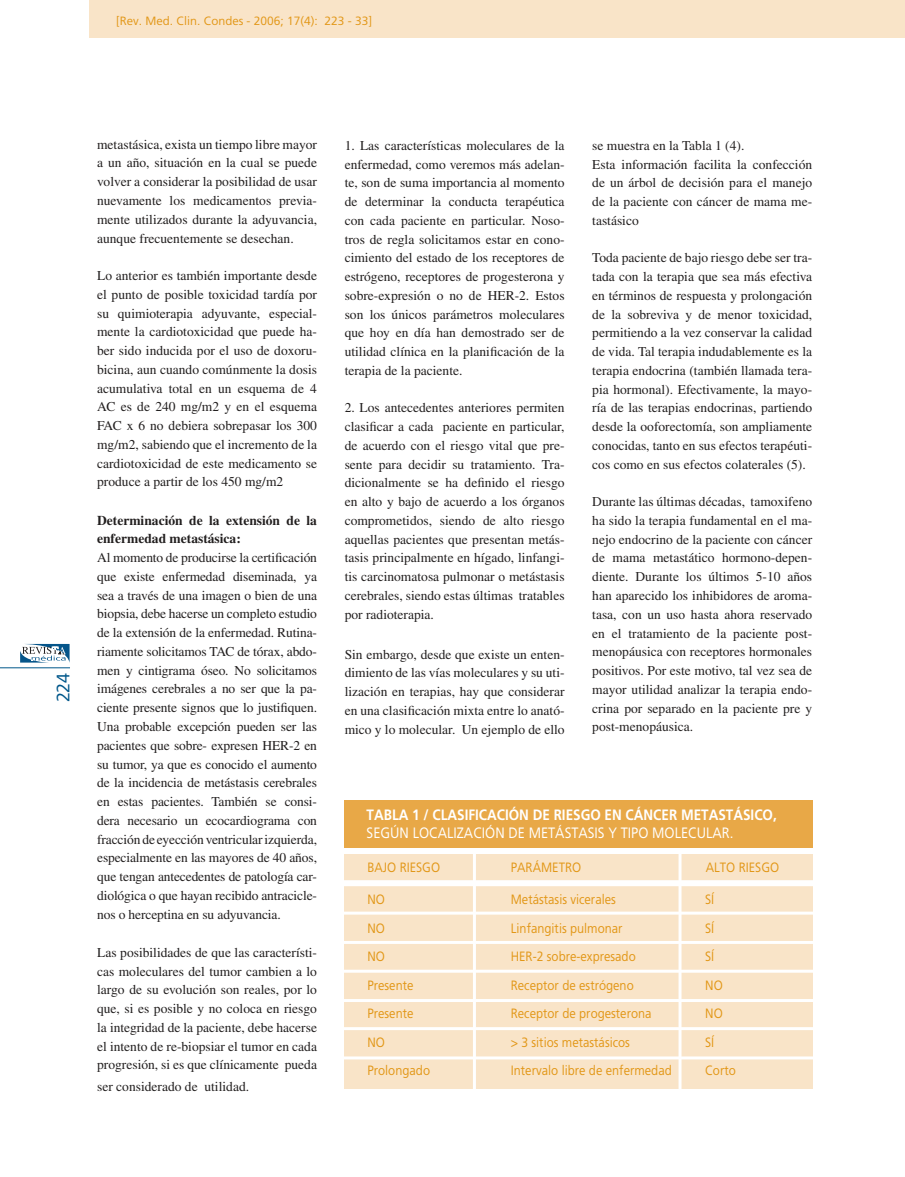
<style>
.page{position:relative;width:905px;height:1177px;background:#fff}
.page>*{position:absolute;margin:0;border:0;box-sizing:border-box;transform-origin:0 0}
.t1{font:18px "Weissach";color:#00578a}
.t2{font:700 15px "Weissach";color:#fff;scale:.9 1}
.t3{font:15px "Weissach";color:#fff;scale:.9 1}
.t4{font:13.5px/18.8px "Times";color:#221f1f;text-align:justify}
.t5{font:13.5px/28.5px "Weissach";color:#e29717;scale:.9 1}
.t6{font:700 13.5px/18.8px "Times";color:#221f1f}
.t7{font:12px "Weissach";color:#e29717}
</style>
<div class="page">
<svg style="left:20px;top:644px;width:50px;height:18px"></svg>
<hr style="left:0;top:667px;width:70px;height:1px;background:#00578a">
<div style="left:89px;top:0;width:815px;height:38px;background:#f9e4c8"></div>
<div style="left:344px;top:853px;width:468px;height:235px;background:#f9e4c8"></div>
<div style="left:344px;top:799px;width:468px;height:48px;background:#e8a847"></div>
<div style="left:341px;top:880px;width:477px;height:6px;background:#fff"></div>
<hr style="left:342px;top:911px;width:477px;height:3px;background:#fff">
<hr style="left:339px;top:940px;width:477px;height:3px;background:#fff">
<hr style="left:472px;top:851px;width:3px;height:241px;background:#fff">
<hr style="left:678px;top:852px;width:3px;height:241px;background:#fff">
<hr style="left:341px;top:969px;width:477px;height:3px;background:#fff">
<hr style="left:338px;top:999px;width:477px;height:3px;background:#fff">
<hr style="left:338px;top:1027px;width:477px;height:3px;background:#fff">
<hr style="left:336px;top:1056px;width:477px;height:3px;background:#fff">
<p class="t7" style="left:116px;top:14px;width:257px">[Rev. Med. Clin. Condes - 2006; 17(4): 223 - 33]</p>
<h1 class="t1" style="left:54px;top:702px;width:31px;rotate:-90deg">224</h1>
<p class="t4" style="left:97px;top:136px;width:221px">metastásica, exista un tiempo libre mayor a un año, situación en la cual se puede volver a considerar la posibilidad de usar nuevamente los medicamentos previa&shy;mente utilizados durante la adyuvancia, aunque frecuentemente se desechan.</p>
<p class="t4" style="left:97px;top:267px;width:221px">Lo anterior es también importante desde el punto de posible toxicidad tardía por su quimioterapia adyuvante, especial&shy;mente la cardiotoxicidad que puede ha&shy;ber sido inducida por el uso de doxoru&shy;bicina, aun cuando comúnmente la dosis acumulativa total en un esquema de 4<br>AC es de 240 mg/m2 y en el esquema FAC x 6 no debiera sobrepasar los 300 mg/m2, sabiendo que el incremento de la cardiotoxicidad de este medicamento se produce a partir de los 450 mg/m2</p>
<p class="t6" style="left:97px;top:512px;width:221px">Determinación de la extensión de la enfermedad metastásica:</p>
<p class="t4" style="left:97px;top:549px;width:221px">Al momento de producirse la certificación que existe enfermedad diseminada, ya sea a través de una imagen o bien de una biopsia, debe hacerse un completo estudio de la extensión de la enfermedad. Rutina&shy;riamente solicitamos TAC de tórax, abdo&shy;men y cintigrama óseo. No solicitamos imágenes cerebrales a no ser que la pa&shy;ciente presente signos que lo justifiquen.<br>Una probable excepción pueden ser las pacientes que sobre- expresen HER-2 en su tumor, ya que es conocido el aumento de la incidencia de metástasis cerebrales en estas pacientes. También se consi&shy;dera necesario un ecocardiograma con fracción de eyección ventricular izquierda, especialmente en las mayores de 40 años, que tengan antecedentes de patología car&shy;diológica o que hayan recibido antracicle&shy;nos o herceptina en su adyuvancia.</p>
<p class="t4" style="left:97px;top:944px;width:221px">Las posibilidades de que las característi&shy;cas moleculares del tumor cambien a lo largo de su evolución son reales, por lo que, si es posible y no coloca en riesgo la integridad de la paciente, debe hacerse el intento de re-biopsiar el tumor en cada progresión, si es que clínicamente pueda</p>
<p class="t4" style="left:97px;top:1078px;width:153px">ser considerado de utilidad.</p>
<p class="t4" style="left:344px;top:137px;width:221px">1. Las características moleculares de la enfermedad, como veremos más adelan&shy;te, son de suma importancia al momento de determinar la conducta terapéutica con cada paciente en particular. Noso&shy;tros de regla solicitamos estar en cono&shy;cimiento del estado de los receptores de estrógeno, receptores de progesterona y sobre-expresión o no de HER-2. Estos son los únicos parámetros moleculares que hoy en día han demostrado ser de utilidad clínica en la planificación de la terapia de la paciente.</p>
<p class="t4" style="left:344px;top:400px;width:221px">2. Los antecedentes anteriores permiten clasificar a cada paciente en particular, de acuerdo con el riesgo vital que pre&shy;sente para decidir su tratamiento. Tra&shy;dicionalmente se ha definido el riesgo en alto y bajo de acuerdo a los órganos comprometidos, siendo de alto riesgo aquellas pacientes que presentan metás&shy;tasis principalmente en hígado, linfangi&shy;tis carcinomatosa pulmonar o metástasis cerebrales, siendo estas últimas tratables por radioterapia.</p>
<p class="t4" style="left:344px;top:646px;width:221px">Sin embargo, desde que existe un enten&shy;dimiento de las vías moleculares y su uti&shy;lización en terapias, hay que considerar en una clasificación mixta entre lo anató&shy;mico y lo molecular. Un ejemplo de ello</p>
<p class="t4" style="left:592px;top:137px;width:221px;text-align:left">se muestra en la Tabla 1 (4).<br>Esta información facilita la confección de un árbol de decisión para el manejo de la paciente con cáncer de mama me&shy;tastásico</p>
<p class="t4" style="left:592px;top:250px;width:221px">Toda paciente de bajo riesgo debe ser tra&shy;tada con la terapia que sea más efectiva en términos de respuesta y prolongación de la sobreviva y de menor toxicidad, permitiendo a la vez conservar la calidad de vida. Tal terapia indudablemente es la terapia endocrina (también llamada tera&shy;pia hormonal). Efectivamente, la mayo&shy;ría de las terapias endocrinas, partiendo desde la ooforectomía, son ampliamente conocidas, tanto en sus efectos terapéuti&shy;cos como en sus efectos colaterales (5).</p>
<p class="t4" style="left:592px;top:493px;width:221px">Durante las últimas décadas, tamoxifeno ha sido la terapia fundamental en el ma&shy;nejo endocrino de la paciente con cáncer de mama metastático hormono-depen&shy;diente. Durante los últimos 5-10 años han aparecido los inhibidores de aroma&shy;tasa, con un uso hasta ahora reservado en el tratamiento de la paciente post&shy;menopáusica con receptores hormonales positivos. Por este motivo, tal vez sea de mayor utilidad analizar la terapia endo&shy;crina por separado en la paciente pre y post-menopáusica.</p>
<p class="t2" style="left:366px;top:806px;width:457px">TABLA 1 / CLASIFICACIÓN DE RIESGO EN CÁNCER METASTÁSICO,</p>
<p class="t3" style="left:366px;top:824px;width:409px">SEGÚN LOCALIZACIÓN DE METÁSTASIS Y TIPO MOLECULAR.</p>
<p class="t5" style="left:367px;top:852px;width:82px">BAJO RIESGO</p>
<p class="t5" style="left:510px;top:852px;width:80px">PARÁMETRO</p>
<p class="t5" style="left:705px;top:852px;width:83px">ALTO RIESGO</p>
<p class="t5" style="left:510px;top:885px;width:180px">Metástasis vicerales<br>Linfangitis pulmonar<br>HER-2 sobre-expresado<br>Receptor de estrógeno<br>Receptor de progesterona<br>&gt; 3 sitios metastásicos<br>Intervalo libre de enfermedad</p>
<p class="t5" style="left:705px;top:885px;width:36px">SÍ<br>SÍ<br>SÍ<br>NO<br>NO<br>SÍ<br>Corto</p>
<p class="t5" style="left:367px;top:885px;width:71px">NO<br>NO<br>NO<br>Presente<br>Presente<br>NO<br>Prolongado</p>
</div>
